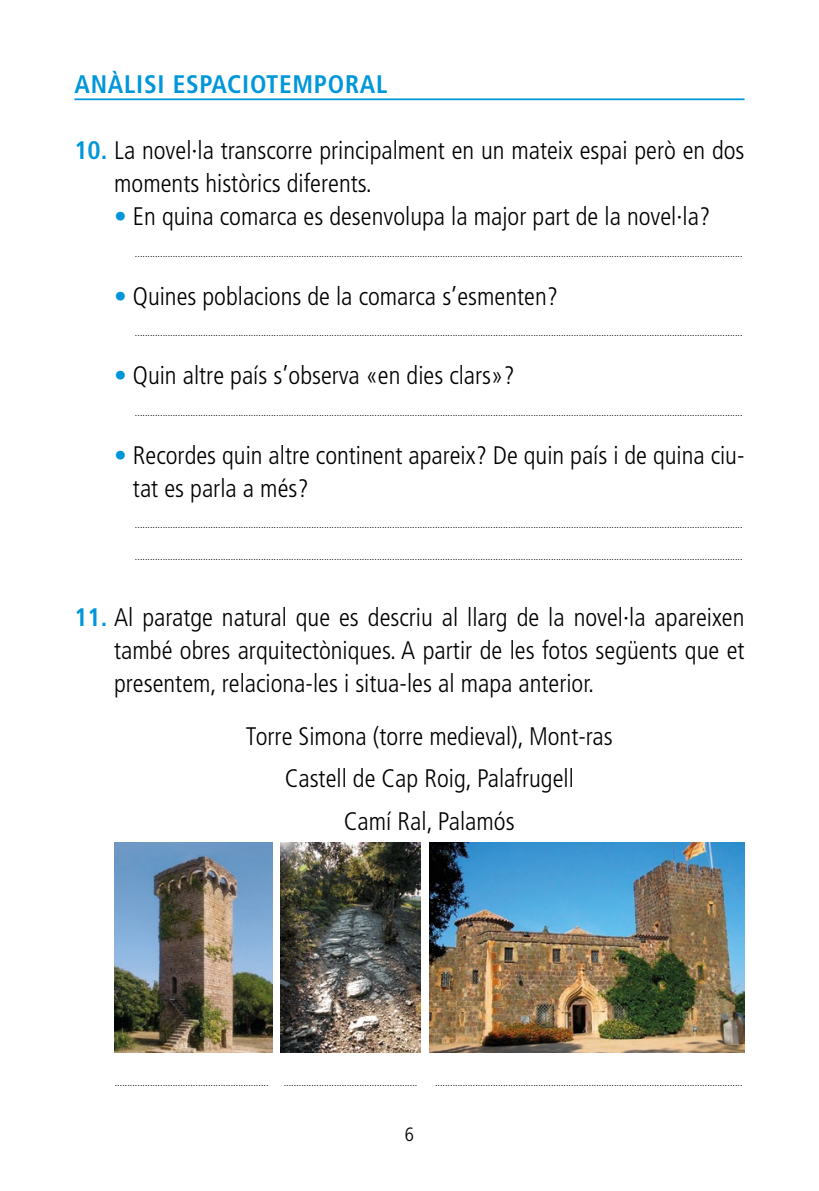
<style>
.page{position:relative;width:819px;height:1191px;background:#fff}
.page>*{position:absolute;margin:0;border:0;box-sizing:border-box;transform-origin:0 0}
.t1{font:300 condensed 25.38px/33.1px "Frutiger LT Std";color:#000}
.t2{font:700 condensed 25.38px "Frutiger LT Std";letter-spacing:.03em;color:#0097da}
.t3{font:300 condensed 19.25px "Frutiger LT Std";color:#000}
.t4{font:300 condensed 10.5px "Frutiger LT Std";color:#000}
.s1{font-weight:700;color:#0097da}
.s2{color:#0097da}
</style>
<div class="page">
<hr style="left:74px;top:98px;width:670px;height:2px;background:#0097da">
<img style="left:429px;top:842px;width:315px;height:211px">
<img style="left:280px;top:842px;width:141px;height:210px">
<img style="left:114px;top:842px;width:158px;height:211px">
<h1 class="t2" style="left:74px;top:70px;width:314px">ANÀLISI ESPACIOTEMPORAL</h1>
<h1 class="t1" style="left:114px;top:135px;width:631px;text-indent:-40px"><span class="s1">10.</span> La novel·la transcorre principalment en un mateix espai però en dos moments històrics diferents.</h1>
<h1 class="t1" style="left:114px;top:200px;width:597px"><span class="s2">•</span> En quina comarca es desenvolupa la major part de la novel·la?</h1>
<p class="t4" style="left:135px;top:247px;width:609px">.................................................................................................................................................................................................................................................</p>
<h1 class="t1" style="left:114px;top:280px;width:445px"><span class="s2">•</span> Quines poblacions de la comarca s’esmenten?</h1>
<p class="t4" style="left:135px;top:327px;width:609px">.................................................................................................................................................................................................................................................</p>
<h1 class="t1" style="left:114px;top:359px;width:402px"><span class="s2">•</span> Quin altre país s’observa «en dies clars»?</h1>
<p class="t4" style="left:135px;top:406px;width:609px">.................................................................................................................................................................................................................................................</p>
<h1 class="t1" style="left:133px;top:439px;width:613px;text-indent:-19px"><span class="s2">•</span> Recordes quin altre continent apareix? De quin país i de quina ciu&shy;tat es parla a més?</h1>
<p class="t4" style="left:135px;top:518px;width:609px">.................................................................................................................................................................................................................................................</p>
<p class="t4" style="left:135px;top:550px;width:609px">.................................................................................................................................................................................................................................................</p>
<h1 class="t1" style="left:114px;top:601px;width:632px;text-align:justify;text-indent:-40px"><span class="s1">11.</span> Al paratge natural que es descriu al llarg de la novel·la apareixen també obres arquitectòniques. A partir de les fotos següents que et presentem, relaciona-les i situa-les al mapa anterior.</h1>
<h1 class="t1" style="left:246px;top:714px;width:368px;line-height:42.9px;text-align:center">Torre Simona (torre medieval), Mont-ras<br>Castell de Cap Roig, Palafrugell<br>Camí Ral, Palamós</h1>
<p class="t4" style="left:115px;top:1076px;width:155px">.............................................................</p>
<p class="t4" style="left:284px;top:1076px;width:135px">.....................................................</p>
<p class="t4" style="left:435px;top:1076px;width:309px">..........................................................................................................................</p>
<h2 class="t3" style="left:405px;top:1123px;width:11px">6</h2>
</div>
